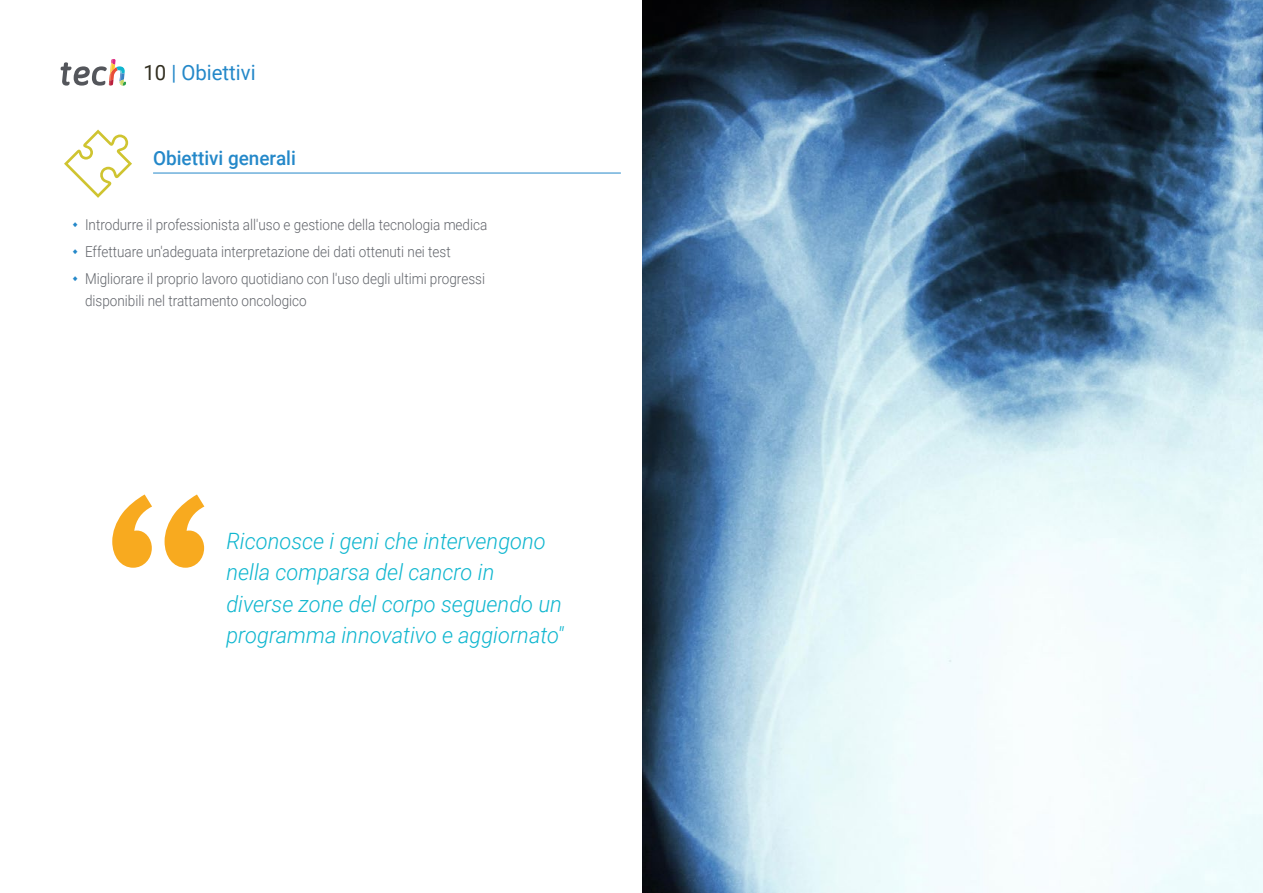
<style>
.page{position:relative;width:1263px;height:893px;background:#fff}
.page>*{position:absolute;margin:0;border:0;box-sizing:border-box;transform-origin:0 0}
.t1{font:italic 300 22.5px/31.5px "Roboto";color:#0fb6cf}
.t2{font:21px "Roboto";color:#2488c9}
.t3{font:500 19.5px "Roboto";color:#2488c9}
.t4{font:300 15px/26.7px "Roboto";color:#61646a;scale:.9 1}
.s1{color:#312e20}
</style>
<div class="page">
<hr style="left:153px;top:173px;width:468px;height:1px;background:#2488c9">
<svg style="left:64px;top:130px;width:68px;height:68px"></svg>
<img style="left:642px;top:0;width:621px;height:893px">
<svg style="left:61px;top:59px;width:65px;height:27px"></svg>
<svg style="left:112px;top:494px;width:92px;height:74px"></svg>
<h2 class="t2" style="left:144px;top:57px;width:114px"><span class="s1">10</span> | Obiettivi</h2>
<h3 class="t3" style="left:153px;top:144px;width:144px">Obiettivi generali</h3>
<p class="t4" style="left:85px;top:211px;width:448px">Introdurre il professionista all'uso e gestione della tecnologia medica<br>Effettuare un'adeguata interpretazione dei dati ottenuti nei test<br>Migliorare il proprio lavoro quotidiano con l'uso degli ultimi progressi</p>
<p class="t4" style="left:85px;top:287px;width:248px">disponibili nel trattamento oncologico</p>
<h1 class="t1" style="left:226px;top:524px;width:339px">Riconosce i geni che intervengono nella comparsa del cancro in diverse zone del corpo seguendo un programma innovativo e aggiornato"</h1>
</div>
